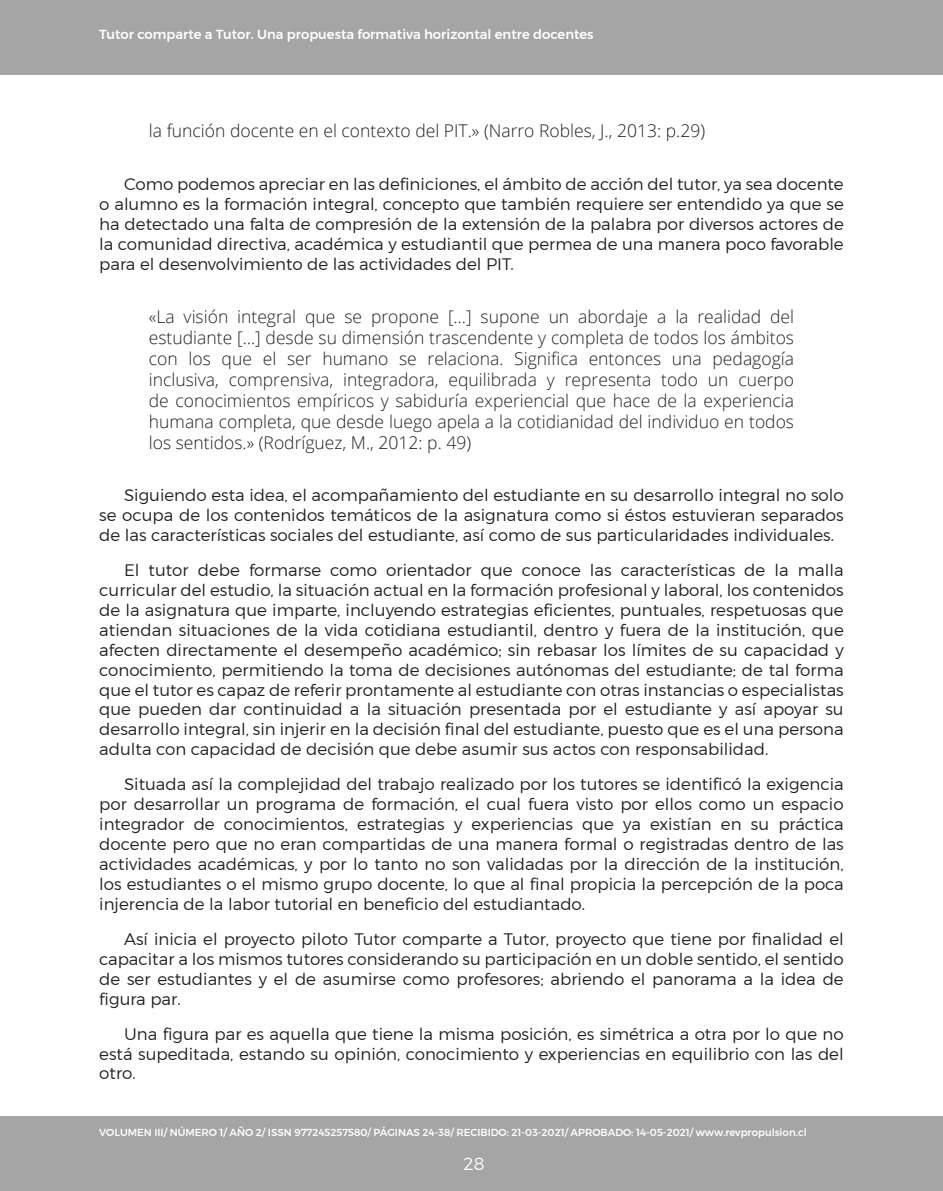
<style>
.page{position:relative;width:943px;height:1191px;background:#fff}
.page>*{position:absolute;margin:0;border:0;box-sizing:border-box;transform-origin:0 0}
._08_parrafo_cita_tex{font:300 17.5px/21px "Open Sans";color:#231f20;text-align:justify}
.t1{font:300 17.5px "Montserrat";color:#fff}
._07_parrafo_texto_ar{font:300 16.62px/19.9px "Montserrat";color:#231f20;text-align:justify}
.t2{font:500 13.12px "Montserrat";color:#fff}
.t3{font:500 10.15px "Montserrat";color:#fff}
</style>
<div class="page">
<div style="left:0;top:1116px;width:943px;height:75px;background:#a5a5a5"></div>
<div style="left:0;top:0;width:943px;height:74px;background:#a5a5a5"></div>
<p class="t2" style="left:99px;top:26px;width:496px">Tutor comparte a Tutor. Una propuesta formativa horizontal entre docentes</p>
<p class="_08_parrafo_cita_tex" style="left:149px;top:120px;width:557px">la función docente en el contexto del PIT.» (Narro Robles, J., 2013: p.29)</p>
<p class="_07_parrafo_texto_ar" style="left:99px;top:173px;width:746px;text-indent:25px">Como podemos apreciar en las definiciones, el ámbito de acción del tutor, ya sea docente o alumno es la formación integral, concepto que también requiere ser entendido ya que se ha detectado una falta de compresión de la extensión de la palabra por diversos actores de la comunidad directiva, académica y estudiantil que permea de una manera poco favorable para el desenvolvimiento de las actividades del PIT.</p>
<p class="_08_parrafo_cita_tex" style="left:149px;top:305px;width:646px">«La visión integral que se propone […] supone un abordaje a la realidad del estudiante […] desde su dimensión trascendente y completa de todos los ámbitos con los que el ser humano se relaciona. Significa entonces una pedagogía inclusiva, comprensiva, integradora, equilibrada y representa todo un cuerpo de conocimientos empíricos y sabiduría experiencial que hace de la experiencia humana completa, que desde luego apela a la cotidianidad del individuo en todos los sentidos.» (Rodríguez, M., 2012: p. 49)</p>
<p class="_07_parrafo_texto_ar" style="left:99px;top:485px;width:746px;text-indent:25px">Siguiendo esta idea, el acompañamiento del estudiante en su desarrollo integral no solo se ocupa de los contenidos temáticos de la asignatura como si éstos estuvieran separados de las características sociales del estudiante, así como de sus particularidades individuales.</p>
<p class="_07_parrafo_texto_ar" style="left:99px;top:559px;width:746px;text-indent:25px">El tutor debe formarse como orientador que conoce las características de la malla curricular del estudio, la situación actual en la formación profesional y laboral, los contenidos de la asignatura que imparte, incluyendo estrategias eficientes, puntuales, respetuosas que atiendan situaciones de la vida cotidiana estudiantil, dentro y fuera de la institución, que afecten directamente el desempeño académico; sin rebasar los límites de su capacidad y conocimiento, permitiendo la toma de decisiones autónomas del estudiante; de tal forma que el tutor es capaz de referir prontamente al estudiante con otras instancias o especialistas que pueden dar continuidad a la situación presentada por el estudiante y así apoyar su desarrollo integral, sin injerir en la decisión final del estudiante, puesto que es el una persona adulta con capacidad de decisión que debe asumir sus actos con responsabilidad.</p>
<p class="_07_parrafo_texto_ar" style="left:99px;top:774px;width:746px;text-indent:25px">Situada así la complejidad del trabajo realizado por los tutores se identificó la exigencia por desarrollar un programa de formación, el cual fuera visto por ellos como un espacio integrador de conocimientos, estrategias y experiencias que ya existían en su práctica docente pero que no eran compartidas de una manera formal o registradas dentro de las actividades académicas, y por lo tanto no son validadas por la dirección de la institución, los estudiantes o el mismo grupo docente, lo que al final propicia la percepción de la poca injerencia de la labor tutorial en beneficio del estudiantado.</p>
<p class="_07_parrafo_texto_ar" style="left:99px;top:928px;width:746px;text-indent:25px">Así inicia el proyecto piloto Tutor comparte a Tutor, proyecto que tiene por finalidad el capacitar a los mismos tutores considerando su participación en un doble sentido, el sentido de ser estudiantes y el de asumirse como profesores; abriendo el panorama a la idea de figura par.</p>
<p class="_07_parrafo_texto_ar" style="left:99px;top:1023px;width:746px;text-indent:25px">Una figura par es aquella que tiene la misma posición, es simétrica a otra por lo que no está supeditada, estando su opinión, conocimiento y experiencias en equilibrio con las del otro.</p>
<p class="t3" style="left:99px;top:1126px;width:709px">VOLUMEN III/ NÚMERO 1/ AÑO 2/ ISSN 977245257580/ PÁGINAS 24-38/ RECIBIDO: 21-03-2021/ APROBADO: 14-05-2021/ www.revpropulsion.cl</p>
<p class="t1" style="left:463px;top:1152px;width:22px">28</p>
</div>
